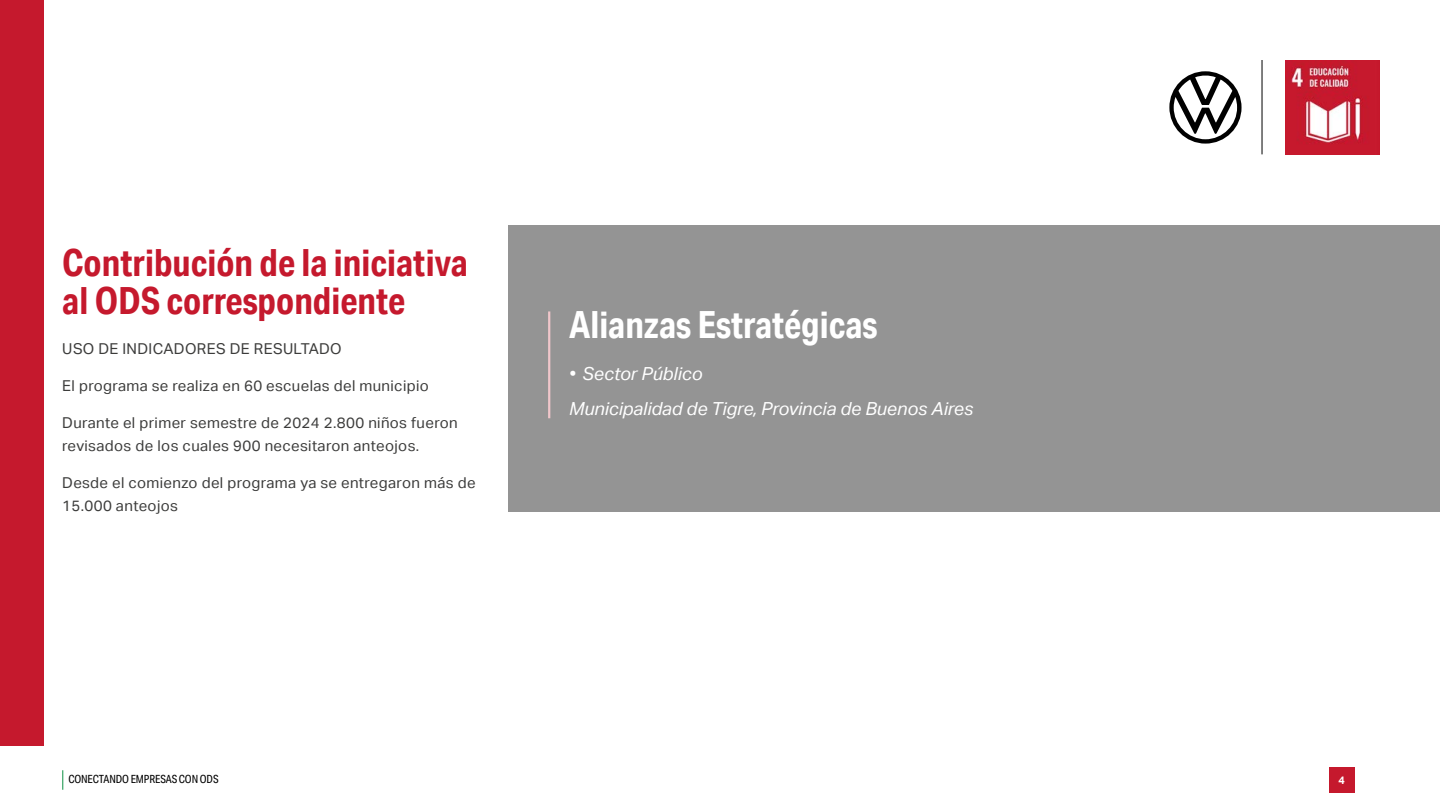
<style>
.page{position:relative;width:1440px;height:810px;background:#fff}
.page>*{position:absolute;margin:0;border:0;box-sizing:border-box;transform-origin:0 0}
.t1{font:700 37.5px/38.2px "Aktiv Grotesk Cd";color:#c5192d}
.t2{font:700 37.5px "Aktiv Grotesk Cd";color:#fff}
.t3{font:italic 18px/35.2px "Aktiv Grotesk";color:#fff}
.t4{font:15px/23.2px "Aktiv Grotesk";letter-spacing:.025em;color:#3c3c3b}
.t5{font:11.25px "Aktiv Grotesk Cd";letter-spacing:-.01em;color:#000}
.t6{font:700 10.88px "Aktiv Grotesk";color:#fff}
</style>
<div class="page">
<svg style="left:62px;top:770px;width:1px;height:20px"></svg>
<div style="left:1329px;top:767px;width:25px;height:26px;background:#c5192d"></div>
<img style="left:1285px;top:60px;width:95px;height:95px">
<hr style="left:1262px;top:60px;width:1px;height:94px;background:#000">
<svg style="left:1169px;top:71px;width:73px;height:73px"></svg>
<div style="left:0;top:0;width:44px;height:746px;background:#c5192d"></div>
<div style="left:508px;top:225px;width:932px;height:287px;background:#949494"></div>
<hr style="left:548px;top:311px;width:2px;height:107px;background:#f0c6ca">
<h1 class="t1" style="left:62px;top:243px;width:407px">Contribución de la iniciativa al ODS correspondiente</h1>
<p class="t4" style="left:62px;top:337px;width:281px">USO DE INDICADORES DE RESULTADO</p>
<p class="t4" style="left:62px;top:374px;width:368px">El programa se realiza en 60 escuelas del municipio</p>
<p class="t4" style="left:62px;top:411px;width:397px">Durante el primer semestre de 2024 2.800 niños fueron revisados de los cuales 900 necesitaron anteojos.</p>
<p class="t4" style="left:62px;top:471px;width:415px">Desde el comienzo del programa ya se entregaron más de<br>15.000 anteojos</p>
<h1 class="t2" style="left:569px;top:302px;width:310px">Alianzas Estratégicas</h1>
<p class="t3" style="left:569px;top:356px;width:406px">• Sector Público<br>Municipalidad de Tigre, Provincia de Buenos Aires</p>
<p class="t5" style="left:68px;top:773px;width:152px">CONECTANDO EMPRESAS CON ODS</p>
<p class="t6" style="left:1338px;top:774px;width:8px">4</p>
</div>
